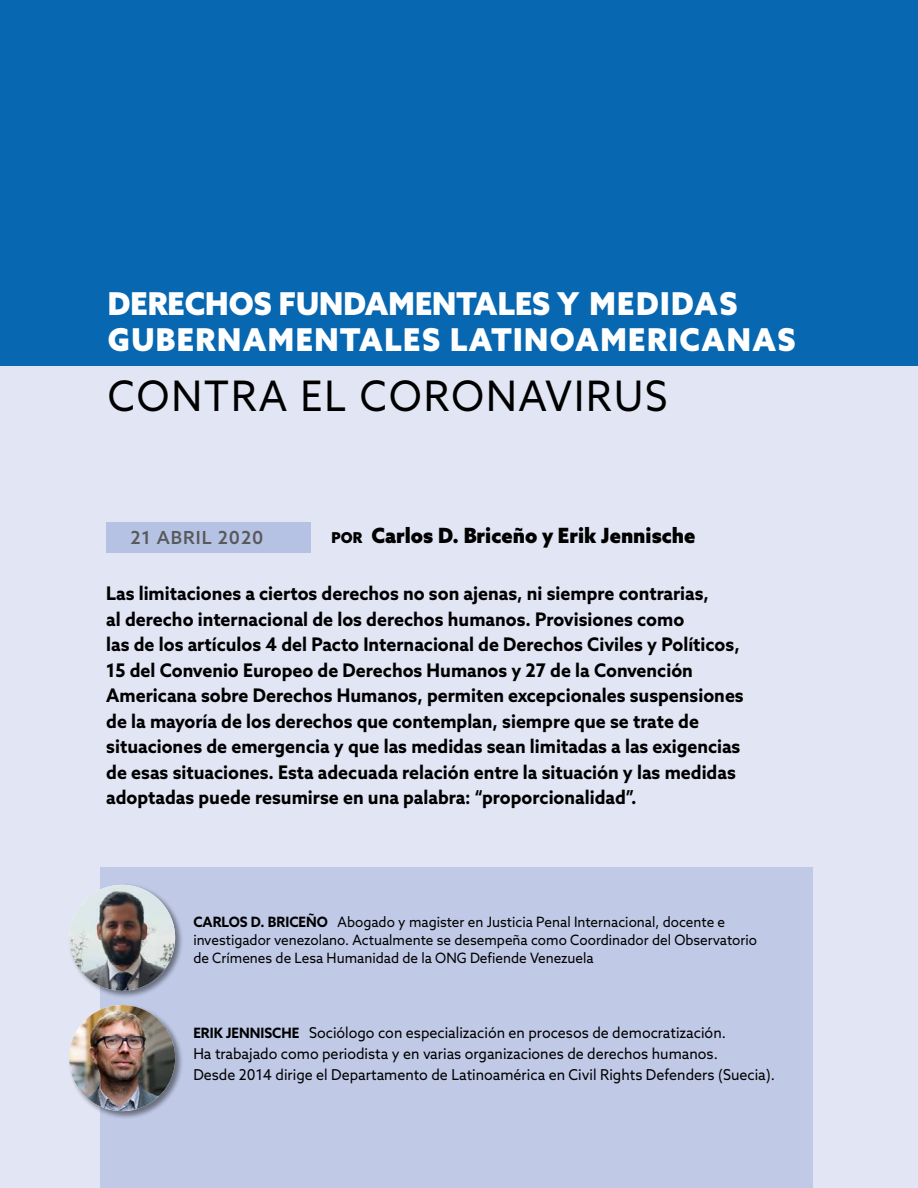
<style>
.page{position:relative;width:918px;height:1188px;background:#e1e5f4}
.page>*{position:absolute;margin:0;border:0;box-sizing:border-box;transform-origin:0 0}
.t1{font:42px "Azo Sans";letter-spacing:.05em;color:#000;scale:.95 1}
.t2{font:900 31.5px/36px "Azo Sans";letter-spacing:.05em;color:#fff;scale:.95 1}
.t3{font:900 21px "Azo Sans";color:#000;scale:.95 1}
.t4{font:700 18.75px/25.5px "Azo Sans";color:#000;scale:.95 1}
.t5{font:500 18px "Azo Sans";letter-spacing:.05em;color:#58595b}
.t6{font:15px/21px "Azo Sans";color:#000;scale:.95 1}
.t7{font:14.25px/18px "Azo Sans";color:#000;scale:.95 1}
.s1{font-size:15px}
.s2{font-weight:700}
.s3{font-weight:700;font-size:14.25px}
</style>
<div class="page">
<div style="left:100px;top:868px;width:713px;height:320px;background:#c0cae7"></div>
<div style="left:0;top:0;width:918px;height:365px;background:#0767b1"></div>
<div style="left:106px;top:522px;width:205px;height:31px;background:#b5c2e3"></div>
<div style="left:67px;top:1003px;width:117px;height:117px;background:#000;opacity:.45"></div>
<img style="left:69px;top:1005px;width:106px;height:106px;border-radius:53px">
<div style="left:67px;top:883px;width:117px;height:116px;background:#000;opacity:.45"></div>
<img style="left:69px;top:885px;width:106px;height:106px;border-radius:53px">
<h2 class="t2" style="left:108px;top:285px;width:725px">DERECHOS FUNDAMENTALES Y MEDIDAS<br>GUBERNAMENTALES LATINOAMERICANAS</h2>
<h1 class="t1" style="left:108px;top:368px;width:591px">CONTRA EL CORONAVIRUS</h1>
<p class="t5" style="left:130px;top:525px;width:135px">21 ABRIL 2020</p>
<p class="t3" style="left:331px;top:521px;width:385px"><span class="s1">POR</span> Carlos D. Briceño y Erik Jennische</p>
<p class="t4" style="left:106px;top:581px;width:673px">Las limitaciones a ciertos derechos no son ajenas, ni siempre contrarias,<br>al derecho internacional de los derechos humanos. Provisiones como<br>las de los artículos 4 del Pacto Internacional de Derechos Civiles y Políticos, 15 del Convenio Europeo de Derechos Humanos y 27 de la Convención Americana sobre Derechos Humanos, permiten excepcionales suspensiones de la mayoría de los derechos que contemplan, siempre que se trate de situaciones de emergencia y que las medidas sean limitadas a las exigencias de esas situaciones. Esta adecuada relación entre la situación y las medidas adoptadas puede resumirse en una palabra: “proporcionalidad”.</p>
<p class="t7" style="left:193px;top:913px;width:595px"><span class="s2">CARLOS D. BRICEÑO</span> Abogado y magister en Justicia Penal Internacional, docente e investigador venezolano. Actualmente se desempeña como Coordinador del Observatorio de Crímenes de Lesa Humanidad de la ONG Defiende Venezuela</p>
<p class="t6" style="left:193px;top:1022px;width:614px"><span class="s3">ERIK JENNISCHE</span> Sociólogo con especialización en procesos de democratización.<br>Ha trabajado como periodista y en varias organizaciones de derechos humanos.<br>Desde 2014 dirige el Departamento de Latinoamérica en Civil Rights Defenders (Suecia).</p>
</div>
